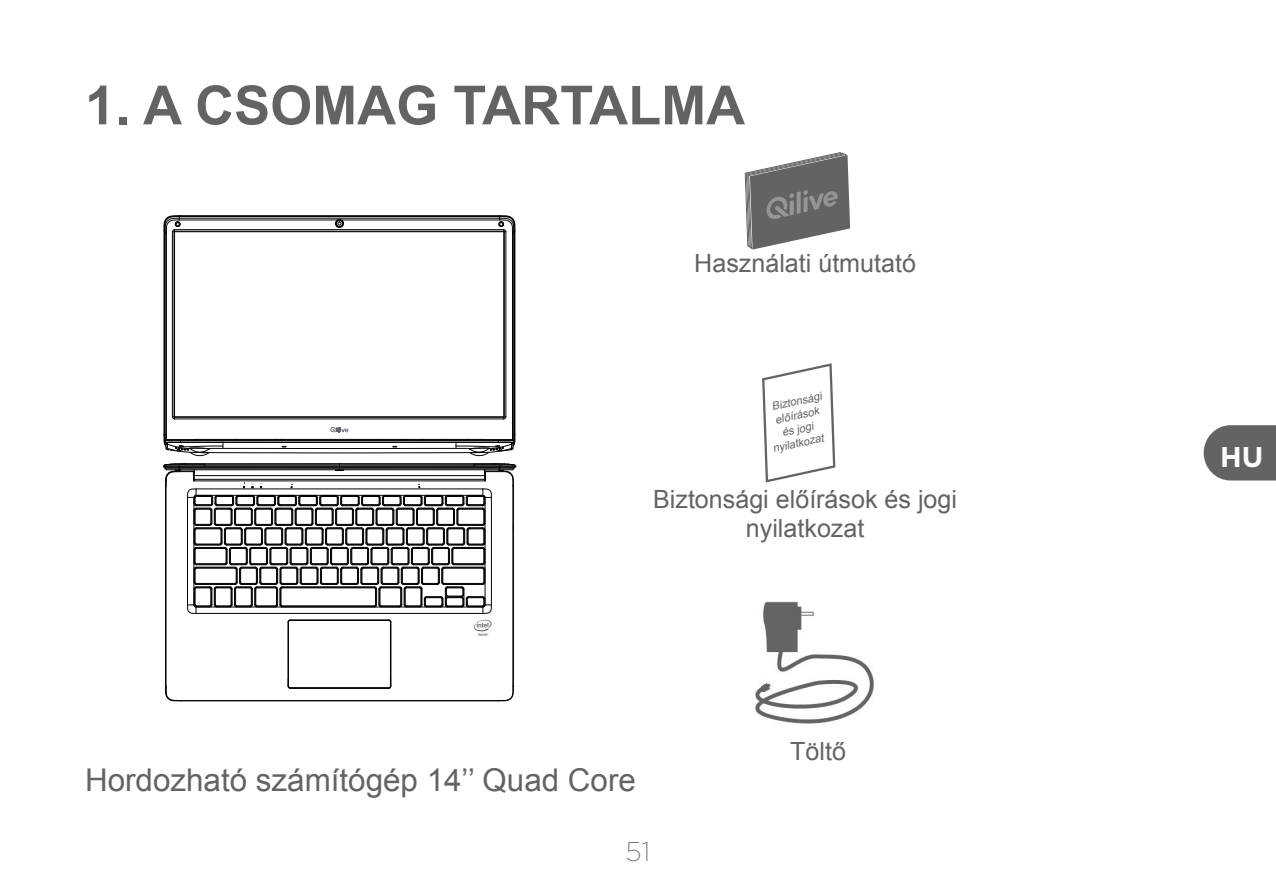
<style>
.page{position:relative;width:1276px;height:893px;background:#fff}
.page>*{position:absolute;margin:0;border:0;box-sizing:border-box;transform-origin:0 0}
.Sous-titre{font:700 54px "Arial";color:#636366}
.InTheBox{font:31.2px "Arial";color:#636366}
.t1{font:700 28.5px "Gotham";color:#fff}
.t2{font:200 27px "Gotham";color:#636366}
.InTheBox-2{font:25.2px/29.7px "Arial";color:#636366;text-align:center}
.t3{font:italic 11.1px "Arial";color:#636366}
</style>
<div class="page">
<svg style="left:1203px;top:425px;width:73px;height:55px;background:#717173"></svg>
<svg style="left:762px;top:363px;width:74px;height:120px"></svg>
<svg style="left:745px;top:152px;width:105px;height:98px"></svg>
<hr style="left:163px;top:231px;width:1px;height:203px;background:#050504">
<hr style="left:164px;top:231px;width:1px;height:203px;background:#050504">
<hr style="left:165px;top:233px;width:1px;height:201px;background:#050504">
<hr style="left:166px;top:233px;width:1px;height:201px;background:#050504">
<hr style="left:172px;top:232px;width:1px;height:185px;background:#050504">
<hr style="left:173px;top:232px;width:1px;height:185px;background:#050504">
<hr style="left:174px;top:232px;width:1px;height:185px;background:#050504">
<hr style="left:174px;top:418px;width:330px;height:1px;background:#050504">
<hr style="left:174px;top:417px;width:330px;height:1px;background:#050504">
<hr style="left:174px;top:416px;width:330px;height:1px;background:#050504">
<hr style="left:174px;top:231px;width:330px;height:1px;background:#050504">
<hr style="left:174px;top:229px;width:330px;height:1px;background:#050504">
<hr style="left:179px;top:219px;width:158px;height:1px;background:#050504">
<hr style="left:341px;top:219px;width:159px;height:1px;background:#050504">
<hr style="left:179px;top:218px;width:321px;height:1px;background:#050504">
<hr style="left:179px;top:216px;width:321px;height:1px;background:#050504">
<hr style="left:179px;top:215px;width:321px;height:1px;background:#050504">
<hr style="left:503px;top:232px;width:1px;height:185px;background:#050504">
<hr style="left:504px;top:232px;width:1px;height:185px;background:#050504">
<hr style="left:505px;top:232px;width:1px;height:185px;background:#050504">
<hr style="left:512px;top:233px;width:1px;height:201px;background:#050504">
<hr style="left:513px;top:231px;width:1px;height:203px;background:#050504">
<hr style="left:514px;top:231px;width:1px;height:203px;background:#050504">
<svg style="left:335px;top:219px;width:9px;height:9px"></svg>
<svg style="left:164px;top:215px;width:16px;height:18px"></svg>
<svg style="left:164px;top:427px;width:351px;height:29px"></svg>
<svg style="left:498px;top:215px;width:17px;height:18px"></svg>
<hr style="left:165px;top:486px;width:1px;height:200px;background:#050504">
<hr style="left:180px;top:700px;width:318px;height:1px;background:#050504">
<hr style="left:290px;top:688px;width:99px;height:1px;background:#050504">
<hr style="left:290px;top:687px;width:99px;height:1px;background:#050504">
<hr style="left:288px;top:622px;width:1px;height:64px;background:#050504">
<hr style="left:390px;top:622px;width:1px;height:64px;background:#050504">
<hr style="left:513px;top:486px;width:1px;height:200px;background:#050504">
<svg style="left:389px;top:678px;width:3px;height:11px"></svg>
<svg style="left:498px;top:686px;width:16px;height:15px"></svg>
<svg style="left:165px;top:685px;width:15px;height:16px"></svg>
<hr style="left:512px;top:486px;width:1px;height:200px;background:#050504">
<svg style="left:163px;top:463px;width:353px;height:176px"></svg>
<img style="left:755px;top:601px;width:119px;height:123px">
<p class="Sous-titre" style="left:85px;top:67px;width:661px">1. A CSOMAG TARTALMA</p>
<p class="InTheBox-2" style="left:694px;top:248px;width:223px">Használati útmutató</p>
<p class="t3" style="left:770px;top:399px;width:52px;rotate:-12deg">Biztonsági</p>
<p class="t3" style="left:774px;top:412px;width:46px;rotate:-12deg">előírások</p>
<p class="t3" style="left:780px;top:425px;width:33px;rotate:-12deg">és jogi</p>
<p class="t3" style="left:771px;top:441px;width:54px;rotate:-12deg">nyilatkozat</p>
<p class="InTheBox-2" style="left:653px;top:484px;width:305px">Biztonsági előírások és jogi nyilatkozat</p>
<p class="InTheBox" style="left:85px;top:759px;width:552px">Hordozható számítógép 14’’ Quad Core</p>
<p class="t2" style="left:625px;top:837px;width:26px">51</p>
<p class="InTheBox-2" style="left:790px;top:736px;width:57px">Töltő</p>
<p class="t1" style="left:1220px;top:438px;width:45px">HU</p>
</div>
